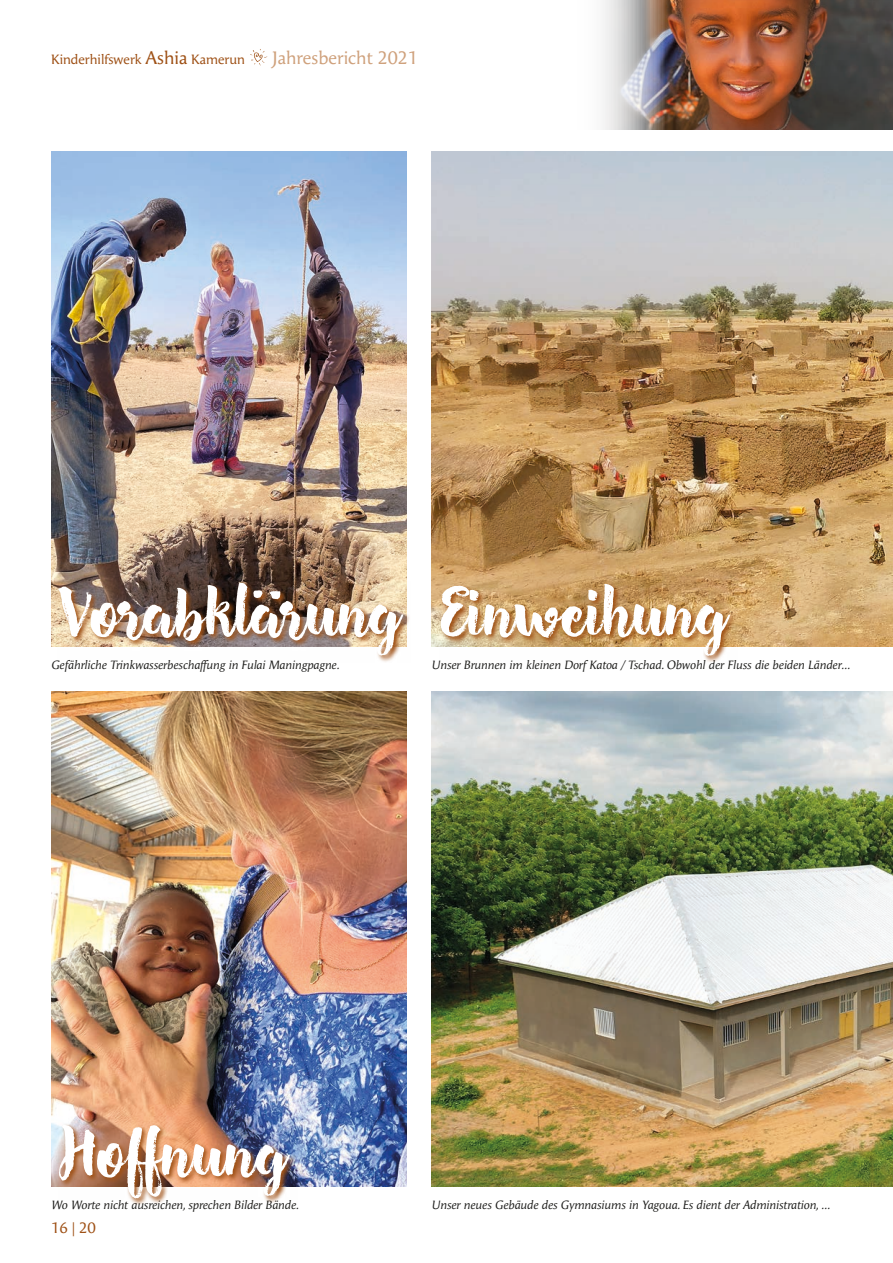
<style>
.page{position:relative;width:893px;height:1263px;background:#fff}
.page>*{position:absolute;margin:0;border:0;box-sizing:border-box;transform-origin:0 0}
.Grundschrift_kursiv{font:66px "Raul 5 Regular";color:#fff}
.t1{font:18px "Angie Pro";color:#cfa17c}
.t2{font:15px "Angie Pro";color:#9e5015}
.t3{font:13.5px "Angie Pro";color:#9e5015}
.Bildlegenden_linksbü{font:italic 12px "Angie Pro";color:#1d1d1b}
.s1{font-size:18px}
</style>
<div class="page">
<svg style="left:250px;top:49px;width:17px;height:17px"></svg>
<img style="left:603px;top:0;width:290px;height:129px">
<img style="left:51px;top:692px;width:355px;height:495px">
<img style="left:432px;top:152px;width:461px;height:495px">
<img style="left:51px;top:152px;width:355px;height:494px">
<svg style="left:439px;top:582px;width:298px;height:80px"></svg>
<img style="left:57px;top:582px;width:352px;height:80px">
<img style="left:432px;top:692px;width:461px;height:494px">
<img style="left:58px;top:1123px;width:239px;height:82px">
<p class="t3" style="left:51px;top:50px;width:195px">Kinderhilfswerk <span class="s1">Ashia</span> Kamerun</p>
<h2 class="t1" style="left:273px;top:45px;width:147px">Jahresbericht 2021</h2>
<p class="Grundschrift_kursiv" style="left:61px;top:583px;width:343px">Vorabklarung</p>
<p class="Grundschrift_kursiv" style="left:442px;top:583px;width:288px">Einweihung</p>
<p class="Grundschrift_kursiv" style="left:304px;top:580px;width:27px;rotate:90deg">:</p>
<p class="Bildlegenden_linksbü" style="left:51px;top:657px;width:290px">Gefährliche Trinkwasserbeschaffung in Fulai Maningpagne.</p>
<p class="Bildlegenden_linksbü" style="left:432px;top:657px;width:420px">Unser Brunnen im kleinen Dorf Katoa / Tschad. Obwohl der Fluss die beiden Länder...</p>
<p class="Grundschrift_kursiv" style="left:62px;top:1123px;width:228px">Hoffnung</p>
<p class="Bildlegenden_linksbü" style="left:51px;top:1197px;width:249px">Wo Worte nicht ausreichen, sprechen Bilder Bände.</p>
<p class="t2" style="left:51px;top:1217px;width:46px">16 | 20</p>
<p class="Bildlegenden_linksbü" style="left:432px;top:1197px;width:400px">Unser neues Gebäude des Gymnasiums in Yagoua. Es dient der Administration, ...</p>
</div>
